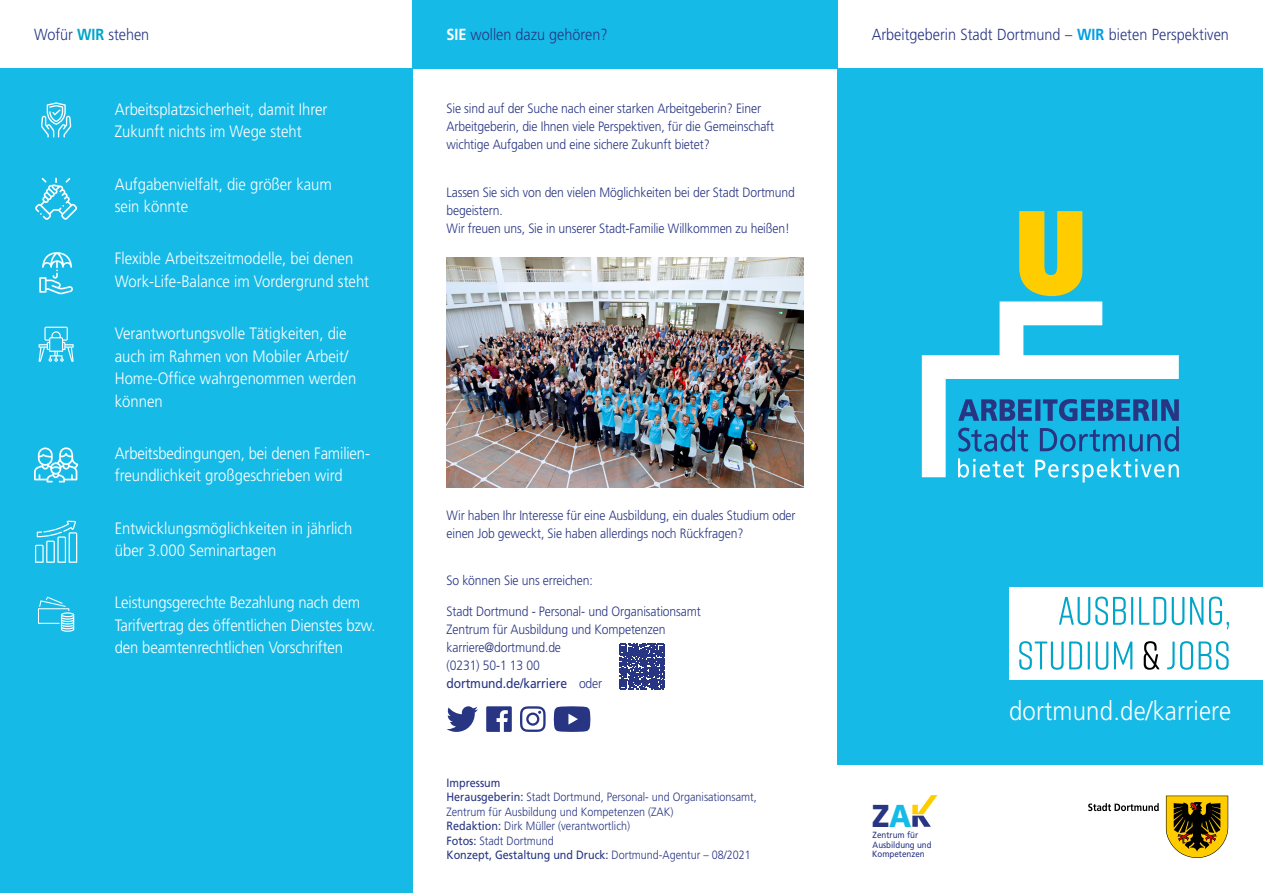
<style>
.page{position:relative;width:1263px;height:893px;background:#fff}
.page>*{position:absolute;margin:0;border:0;box-sizing:border-box;transform-origin:0 0}
.t1{font:900 31.65px "Frutiger LT";color:#283583;scale:.9 1}
.t2{font:300 26.7px "Frutiger LT";letter-spacing:.01em;color:#fff;scale:.9 1}
.t3{font:300 16.5px/22.5px "Frutiger LT";color:#fff;scale:.9 1}
.t4{font:300 16.05px "Frutiger LT";color:#283583;scale:.9 1}
.t5{font:300 13.5px/18px "Frutiger LT";letter-spacing:-.01em;color:#283583;scale:.9 1}
.t6{font:300 12px/14.4px "Frutiger LT";color:#283583;scale:.9 1}
.t7{font:8.85px/9.6px "Frutiger LT";color:#283583;scale:.9 1}
.s1{font-weight:700;color:#00a5c8}
.s2{font-weight:700;color:#fff}
.s3{font-weight:700;color:#009fe3}
.s4{font-weight:400}
.s5{color:#16bae7}
</style>
<div class="page">
<div style="left:412px;top:0;width:426px;height:69px;background:#16bae7"></div>
<div style="left:838px;top:69px;width:425px;height:696px;background:#16bae7"></div>
<div style="left:0;top:69px;width:412px;height:824px;background:#16bae7"></div>
<svg style="left:1166px;top:796px;width:62px;height:62px;background:#9a7d1b"></svg>
<svg style="left:1088px;top:803px;width:71px;height:8px"></svg>
<svg style="left:912px;top:795px;width:25px;height:32px"></svg>
<svg style="left:958px;top:477px;width:221px;height:6px"></svg>
<svg style="left:922px;top:301px;width:257px;height:176px"></svg>
<svg style="left:1019px;top:211px;width:63px;height:85px"></svg>
<svg style="left:958px;top:399px;width:221px;height:53px"></svg>
<div style="left:1009px;top:587px;width:254px;height:93px;background:#fff"></div>
<svg style="left:1167px;top:641px;width:61px;height:29px"></svg>
<svg style="left:1144px;top:641px;width:15px;height:29px"></svg>
<svg style="left:1019px;top:641px;width:113px;height:29px"></svg>
<svg style="left:1059px;top:597px;width:170px;height:32px"></svg>
<svg style="left:35px;top:178px;width:42px;height:42px"></svg>
<svg style="left:38px;top:597px;width:36px;height:35px"></svg>
<svg style="left:34px;top:447px;width:44px;height:35px"></svg>
<svg style="left:35px;top:521px;width:42px;height:42px"></svg>
<svg style="left:39px;top:327px;width:35px;height:35px"></svg>
<svg style="left:39px;top:252px;width:34px;height:42px"></svg>
<svg style="left:41px;top:102px;width:30px;height:35px"></svg>
<img style="left:446px;top:257px;width:358px;height:230px">
<svg style="left:446px;top:706px;width:32px;height:26px"></svg>
<svg style="left:486px;top:706px;width:26px;height:26px"></svg>
<svg style="left:520px;top:706px;width:26px;height:26px"></svg>
<svg style="left:554px;top:706px;width:36px;height:26px"></svg>
<svg style="left:619px;top:644px;width:45px;height:45px;background:#444f93"></svg>
<p class="t4" style="left:34px;top:26px;width:130px">Wofür <span class="s1">WIR</span> stehen</p>
<p class="t4" style="left:446px;top:26px;width:181px"><span class="s2">SIE</span> wollen dazu gehören?</p>
<p class="t4" style="left:872px;top:26px;width:398px">Arbeitgeberin Stadt Dortmund – <span class="s3">WIR</span> bieten Perspektiven</p>
<p class="t3" style="left:115px;top:98px;width:238px">Arbeitsplatzsicherheit, damit Ihrer<br>Zukunft nichts im Wege steht</p>
<p class="t3" style="left:115px;top:173px;width:243px">Aufgabenvielfalt, die größer kaum sein könnte</p>
<p class="t3" style="left:115px;top:248px;width:284px">Flexible Arbeitszeitmodelle, bei denen<br>Work-Life-Balance im Vordergrund steht</p>
<p class="t3" style="left:115px;top:322px;width:270px">Verantwortungsvolle Tätigkeiten, die auch im Rahmen von Mobiler Arbeit/<br>Home-Office wahrgenommen werden können</p>
<p class="t3" style="left:115px;top:442px;width:285px">Arbeitsbedingungen, bei denen Familien&shy;freundlichkeit großgeschrieben wird</p>
<p class="t3" style="left:115px;top:517px;width:266px">Entwicklungsmöglichkeiten in jährlich über 3.000 Seminartagen</p>
<p class="t3" style="left:115px;top:592px;width:291px">Leistungsgerechte Bezahlung nach dem<br>Tarifvertrag des öffentlichen Dienstes bzw. den beamtenrechtlichen Vorschriften</p>
<p class="t5" style="left:446px;top:100px;width:366px">Sie sind auf der Suche nach einer starken Arbeitgeberin? Einer<br>Arbeitgeberin, die Ihnen viele Perspektiven, für die Gemeinschaft wichtige Aufgaben und eine sichere Zukunft bietet?</p>
<p class="t5" style="left:446px;top:183px;width:389px">Lassen Sie sich von den vielen Möglichkeiten bei der Stadt Dortmund begeistern.<br>Wir freuen uns, Sie in unserer Stadt-Familie Willkommen zu heißen!</p>
<p class="t5" style="left:446px;top:506px;width:389px">Wir haben Ihr Interesse für eine Ausbildung, ein duales Studium oder einen Job geweckt, Sie haben allerdings noch Rückfragen?</p>
<p class="t5" style="left:446px;top:572px;width:164px">So können Sie uns erreichen:</p>
<p class="t5" style="left:446px;top:603px;width:284px">Stadt Dortmund - Personal- und Organisationsamt<br>Zentrum für Ausbildung und Kompetenzen karriere@dortmund.de<br>(0231) 50-1 13 00<br><span class="s4">dortmund.de/karriere</span> oder</p>
<p class="t6" style="left:446px;top:776px;width:346px"><span class="s4">Impressum<br>Herausgeberin:</span> Stadt Dortmund, Personal- und Organisationsamt, Zentrum für Ausbildung und Kompetenzen (ZAK)<br><span class="s4">Redaktion:</span> Dirk Müller (verantwortlich)<br><span class="s4">Fotos:</span> Stadt Dortmund<br><span class="s4">Konzept, Gestaltung und Druck:</span> Dortmund-Agentur – 08/2021</p>
<h1 class="t1" style="left:872px;top:797px;width:45px">Z<span class="s5">A</span></h1>
<p class="t7" style="left:872px;top:830px;width:67px">Zentrum für<br>Ausbildung und<br>Kompetenzen</p>
<h2 class="t2" style="left:1009px;top:695px;width:248px">dortmund.de/karriere</h2>
</div>
